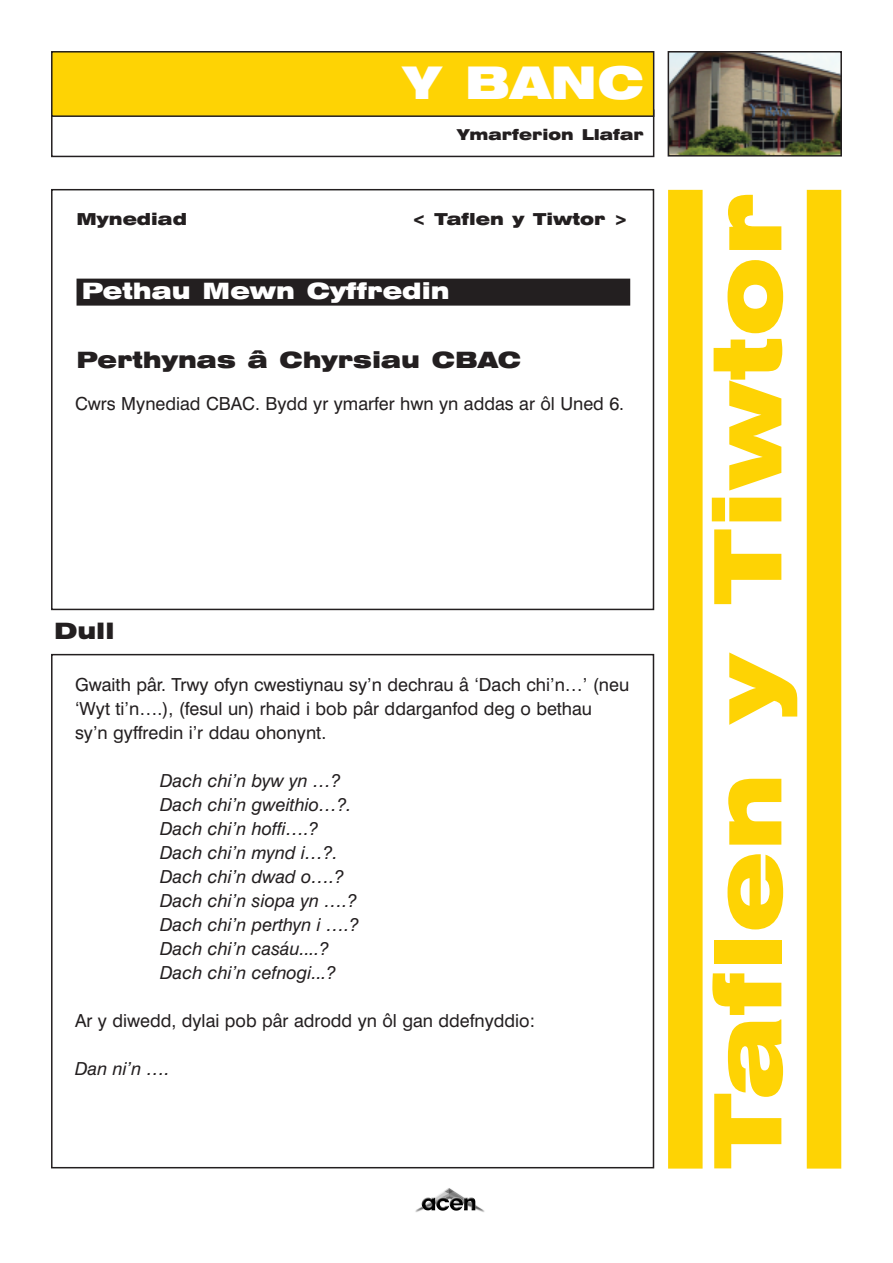
<style>
.page{position:relative;width:893px;height:1263px;background:#fff}
.page>*{position:absolute;margin:0;border:0;box-sizing:border-box;transform-origin:0 0}
.t1{font:900 expanded 93px "Swiss 721 BT";letter-spacing:.01em;color:#fed304}
.t2{font:900 expanded 45px "Swiss 721 BT";color:#fff}
.t3{font:900 expanded 22.5px "Swiss 721 BT";color:#231f20}
.t4{font:900 expanded 22.5px "Swiss 721 BT";color:#fff}
.t5{font:18px/24px "Swiss 721 BT";color:#231f20}
.t6{font:italic 18px/24px "Swiss 721 BT";color:#231f20}
.t7{font:900 expanded 16.5px "Swiss 721 BT";color:#231f20}
.t8{font:900 expanded 15px "Swiss 721 BT";color:#231f20}
</style>
<div class="page">
<div style="left:51px;top:109px;width:603px;height:48px;border:2px solid #231f20"></div>
<div style="left:52px;top:52px;width:602px;height:64px;background:#fed304"></div>
<div style="left:51px;top:51px;width:603px;height:66px;border:2px solid #231f20"></div>
<div style="left:51px;top:654px;width:603px;height:514px;border:2px solid #231f20"></div>
<img style="left:415px;top:1188px;width:70px;height:24px">
<img style="left:671px;top:54px;width:168px;height:100px">
<div style="left:668px;top:51px;width:174px;height:106px;border:2px solid #231f20"></div>
<div style="left:77px;top:279px;width:553px;height:27px;background:#231f20"></div>
<div style="left:51px;top:189px;width:603px;height:421px;border:2px solid #231f20"></div>
<div style="left:668px;top:190px;width:35px;height:978px;background:#fed304"></div>
<div style="left:807px;top:190px;width:34px;height:978px;background:#fed304"></div>
<h2 class="t2" style="left:404px;top:67px;width:242px">Y BANC</h2>
<p class="t8" style="left:457px;top:129px;width:188px">Ymarferion Llafar</p>
<p class="t7" style="left:77px;top:213px;width:112px">Mynediad</p>
<p class="t7" style="left:412px;top:213px;width:217px">&lt; Taflen y Tiwtor &gt;</p>
<p class="t4" style="left:82px;top:283px;width:369px">Pethau Mewn Cyffredin</p>
<p class="t3" style="left:77px;top:351px;width:446px">Perthynas â Chyrsiau CBAC</p>
<p class="t5" style="left:75px;top:394px;width:551px">Cwrs Mynediad CBAC. Bydd yr ymarfer hwn yn addas ar ôl Uned 6.</p>
<p class="t3" style="left:54px;top:623px;width:62px">Dull</p>
<p class="t5" style="left:75px;top:674px;width:556px">Gwaith pâr. Trwy ofyn cwestiynau sy’n dechrau â ‘Dach chi’n…’ (neu ‘Wyt ti’n….), (fesul un) rhaid i bob pâr ddarganfod deg o bethau sy’n gyffredin i’r ddau ohonynt.</p>
<p class="t6" style="left:160px;top:770px;width:200px">Dach chi’n byw yn …?<br>Dach chi’n gweithio…?.<br>Dach chi’n hoffi….?<br>Dach chi’n mynd i…?.<br>Dach chi’n dwad o….?<br>Dach chi’n siopa yn ….?<br>Dach chi’n perthyn i ….?<br>Dach chi’n casáu....?<br>Dach chi’n cefnogi...?</p>
<p class="t5" style="left:75px;top:1010px;width:462px">Ar y diwedd, dylai pob pâr adrodd yn ôl gan ddefnyddio:</p>
<p class="t6" style="left:75px;top:1058px;width:96px">Dan ni’n ….</p>
<h1 class="t1" style="left:714px;top:1168px;width:977px;rotate:-90deg">Taflen y Tiwtor</h1>
</div>
